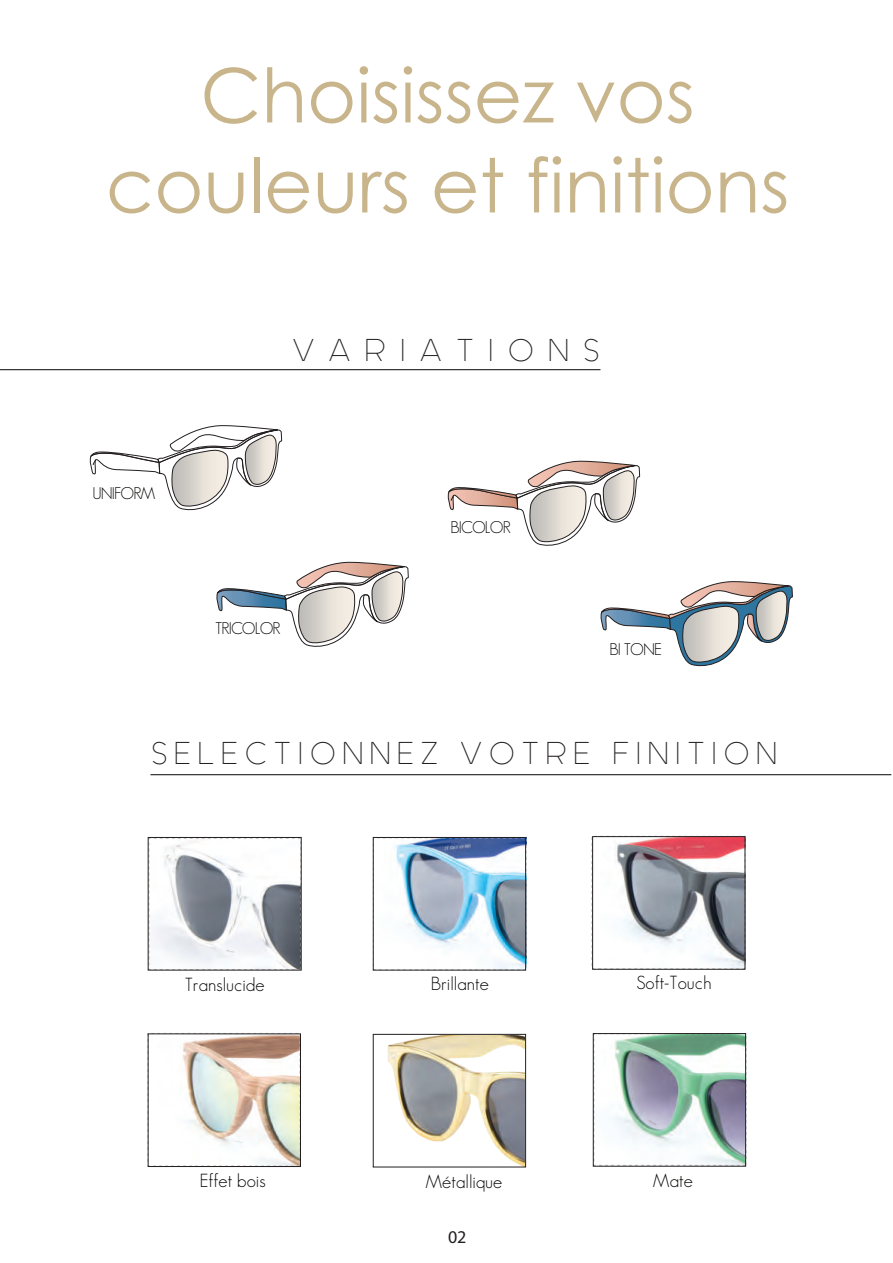
<style>
.page{position:relative;width:893px;height:1263px;background:#fff}
.page>*{position:absolute;margin:0;border:0;box-sizing:border-box;transform-origin:0 0}
.t1{font:75px/90px "Century Gothic";color:#c9b58b;text-align:center}
.t2{font:31.5px "Generica";color:#231f20}
.t3{font:300 18.6px "Geosans";color:#050504}
.t4{font:18px "Myriad Pro";color:#231f20}
.t5{font:300 16.5px "Geosans";letter-spacing:-.05em;color:#050504}
</style>
<div class="page">
<hr style="left:0;top:369px;width:600px;height:1px;background:#231f20">
<hr style="left:150px;top:774px;width:741px;height:1px;background:#231f20">
<svg style="left:89px;top:425px;width:193px;height:86px"></svg>
<svg style="left:447px;top:460px;width:193px;height:86px"></svg>
<svg style="left:216px;top:561px;width:193px;height:86px"></svg>
<svg style="left:600px;top:581px;width:193px;height:86px"></svg>
<img style="left:610px;top:1035px;width:134px;height:128px">
<div style="left:593px;top:1033px;width:153px;height:133px;border:1px solid #231f20"></div>
<img style="left:394px;top:840px;width:130px;height:128px">
<div style="left:373px;top:837px;width:153px;height:133px;border:1px solid #231f20"></div>
<img style="left:615px;top:838px;width:128px;height:129px">
<div style="left:592px;top:836px;width:153px;height:134px;border:1px solid #231f20"></div>
<img style="left:373px;top:1036px;width:152px;height:132px">
<div style="left:373px;top:1034px;width:153px;height:133px;border:1px solid #231f20"></div>
<img style="left:182px;top:1035px;width:116px;height:129px">
<div style="left:148px;top:1033px;width:153px;height:134px;border:1px solid #231f20"></div>
<img style="left:154px;top:841px;width:145px;height:127px">
<div style="left:148px;top:837px;width:154px;height:133px;border:1px solid #231f20"></div>
<h1 class="t1" style="left:106px;top:49px;width:685px">Choisissez vos couleurs et finitions</h1>
<p class="t5" style="left:93px;top:484px;width:65px">UNIFORM</p>
<h2 class="t2" style="left:293px;top:331px;width:308px">V A R I A T I O N S</h2>
<p class="t5" style="left:215px;top:619px;width:67px">TRICOLOR</p>
<p class="t5" style="left:450px;top:518px;width:62px">BICOLOR</p>
<p class="t5" style="left:609px;top:640px;width:54px">BI TONE</p>
<h2 class="t2" style="left:152px;top:734px;width:626px">S E L E C T I O N N E Z V O T R E F I N I T I O N</h2>
<p class="t3" style="left:185px;top:974px;width:81px">Translucide</p>
<p class="t3" style="left:431px;top:973px;width:60px">Brillante</p>
<p class="t3" style="left:636px;top:972px;width:77px">Soft-Touch</p>
<p class="t3" style="left:200px;top:1170px;width:67px">Effet bois</p>
<p class="t3" style="left:426px;top:1171px;width:78px">Métallique</p>
<p class="t4" style="left:448px;top:1225px;width:20px">02</p>
<p class="t3" style="left:653px;top:1170px;width:41px">Mate</p>
</div>
